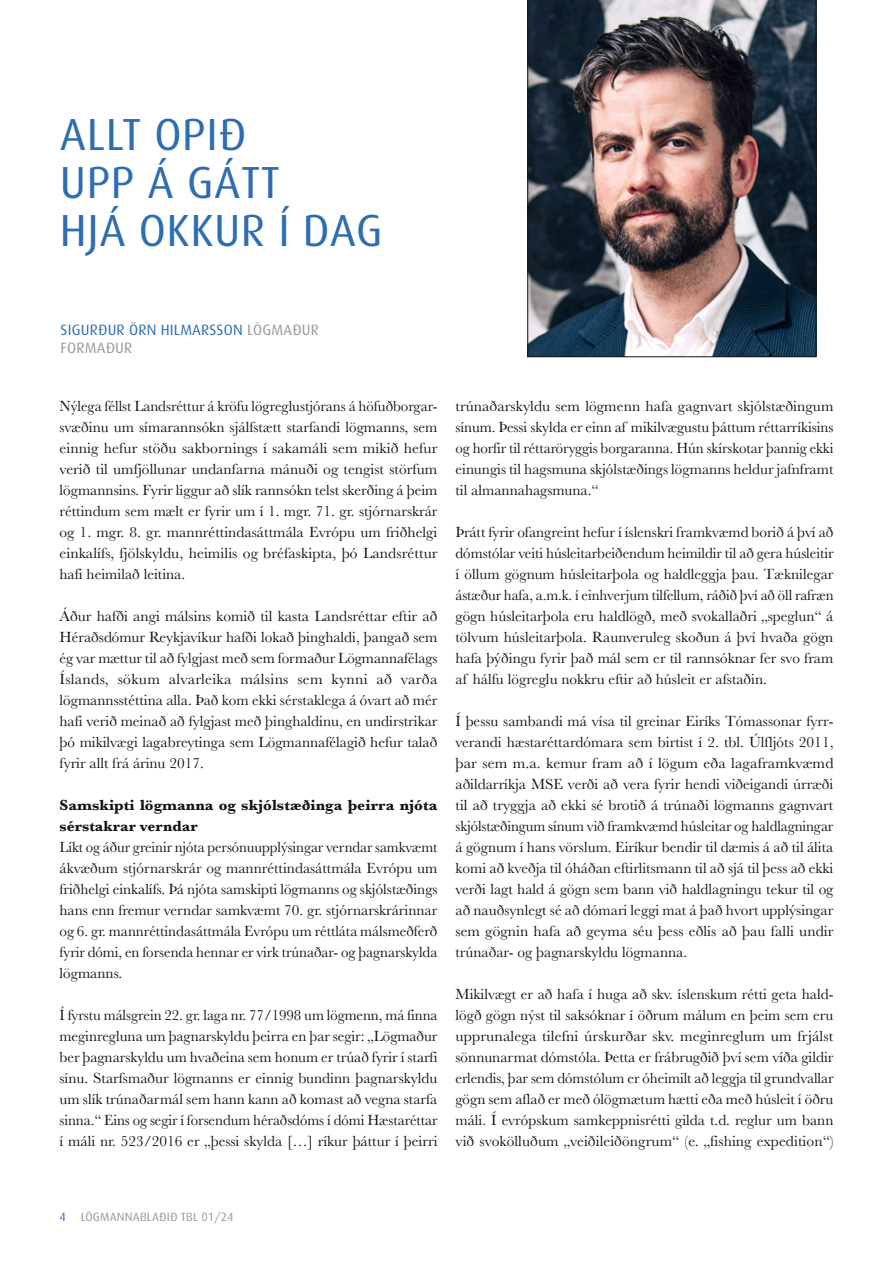
<style>
.page{position:relative;width:893px;height:1263px;background:#fff}
.page>*{position:absolute;margin:0;border:0;box-sizing:border-box;transform-origin:0 0}
.t1{font:45px/48px "Dax";letter-spacing:.015em;color:#2e6db2}
.t2{font:15.3px/21px "Baskerville";color:#131413;text-align:justify}
.t3{font:700 15.3px/21px "Baskerville";color:#131413}
.t4{font:15px/18px "Dax";letter-spacing:.015em;color:#2e6db2}
.t5{font:12px "Dax";letter-spacing:.015em;color:#999}
.s1{color:#999}
.s2{color:#2e6db2}
</style>
<div class="page">
<img style="left:527px;top:0;width:289px;height:357px">
<h1 class="t1" style="left:60px;top:111px;width:324px">ALLT OPIÐ<br>UPP Á GÁTT<br>HJÁ OKKUR Í DAG</h1>
<p class="t4" style="left:61px;top:321px;width:260px">SIGURÐUR ÖRN HILMARSSON <span class="s1">LÖGMAÐUR<br>FORMAÐUR</span></p>
<p class="t2" style="left:60px;top:396px;width:380px">Nýlega féllst Landsréttur á kröfu lögreglustjórans á höfuðborgar&shy;svæðinu um símarannsókn sjálfstætt starfandi lögmanns, sem einnig hefur stöðu sakbornings í sakamáli sem mikið hefur verið til umfjöllunar undanfarna mánuði og tengist störfum lögmannsins. Fyrir liggur að slík rannsókn telst skerðing á þeim réttindum sem mælt er fyrir um í 1. mgr. 71. gr. stjórnarskrár og 1. mgr. 8. gr. mannréttindasáttmála Evrópu um friðhelgi einkalífs, fjölskyldu, heimilis og bréfaskipta, þó Landsréttur hafi heimilað leitina.</p>
<p class="t2" style="left:60px;top:606px;width:379px">Áður hafði angi málsins komið til kasta Landsréttar eftir að Héraðsdómur Reykjavíkur hafði lokað þinghaldi, þangað sem ég var mættur til að fylgjast með sem formaður Lögmannafélags Íslands, sökum alvarleika málsins sem kynni að varða lögmannsstéttina alla. Það kom ekki sérstaklega á óvart að mér hafi verið meinað að fylgjast með þinghaldinu, en undirstrikar þó mikilvægi lagabreytinga sem Lögmannafélagið hefur talað fyrir allt frá árinu 2017.</p>
<p class="t3" style="left:60px;top:795px;width:379px">Samskipti lögmanna og skjólstæðinga þeirra njóta sérstakrar verndar</p>
<p class="t2" style="left:60px;top:837px;width:379px">Líkt og áður greinir njóta persónuupplýsingar verndar samkvæmt ákvæðum stjórnarskrár og mannréttindasáttmála Evrópu um friðhelgi einkalífs. Þá njóta samskipti lögmanns og skjólstæðings hans enn fremur verndar samkvæmt 70. gr. stjórnarskrárinnar og 6. gr. mannréttindasáttmála Evrópu um réttláta málsmeðferð fyrir dómi, en forsenda hennar er virk trúnaðar- og þagnarskylda lögmanns.</p>
<p class="t2" style="left:60px;top:1005px;width:380px">Í fyrstu málsgrein 22. gr. laga nr. 77/1998 um lögmenn, má finna meginregluna um þagnarskyldu þeirra en þar segir: „Lögmaður ber þagnarskyldu um hvaðeina sem honum er trúað fyrir í starfi sínu. Starfsmaður lögmanns er einnig bundinn þagnarskyldu um slík trúnaðarmál sem hann kann að komast að vegna starfa sinna.“ Eins og segir í forsendum héraðsdóms í dómi Hæstaréttar í máli nr. 523/2016 er „þessi skylda […] ríkur þáttur í þeirri</p>
<p class="t2" style="left:455px;top:396px;width:380px">trúnaðarskyldu sem lögmenn hafa gagnvart skjólstæðingum sínum. Þessi skylda er einn af mikilvægustu þáttum réttarríkisins og horfir til réttaröryggis borgaranna. Hún skírskotar þannig ekki einungis til hagsmuna skjólstæðings lögmanns heldur jafnframt til almannahagsmuna.“</p>
<p class="t2" style="left:455px;top:522px;width:380px">Þrátt fyrir ofangreint hefur í íslenskri framkvæmd borið á því að dómstólar veiti húsleitarbeiðendum heimildir til að gera húsleitir í öllum gögnum húsleitarþola og haldleggja þau. Tæknilegar ástæður hafa, a.m.k. í einhverjum tilfellum, ráðið því að öll rafræn gögn húsleitarþola eru haldlögð, með svokallaðri „speglun“ á tölvum húsleitarþola. Raunveruleg skoðun á því hvaða gögn hafa þýðingu fyrir það mál sem er til rannsóknar fer svo fram af hálfu lögreglu nokkru eftir að húsleit er afstaðin.</p>
<p class="t2" style="left:455px;top:711px;width:380px">Í þessu sambandi má vísa til greinar Eiríks Tómassonar fyrr&shy;verandi hæstaréttardómara sem birtist í 2. tbl. Úlfljóts 2011, þar sem m.a. kemur fram að í lögum eða lagaframkvæmd aðildarríkja MSE verði að vera fyrir hendi viðeigandi úrræði til að tryggja að ekki sé brotið á trúnaði lögmanns gagnvart skjólstæðingum sínum við framkvæmd húsleitar og haldlagningar á gögnum í hans vörslum. Eiríkur bendir til dæmis á að til álita komi að kveðja til óháðan eftirlitsmann til að sjá til þess að ekki verði lagt hald á gögn sem bann við haldlagningu tekur til og að nauðsynlegt sé að dómari leggi mat á það hvort upplýsingar sem gögnin hafa að geyma séu þess eðlis að þau falli undir trúnaðar- og þagnarskyldu lögmanna.</p>
<p class="t2" style="left:455px;top:984px;width:380px">Mikilvægt er að hafa í huga að skv. íslenskum rétti geta hald&shy;lögð gögn nýst til saksóknar í öðrum málum en þeim sem eru upprunalega tilefni úrskurðar skv. meginreglum um frjálst sönnunarmat dómstóla. Þetta er frábrugðið því sem víða gildir erlendis, þar sem dómstólum er óheimilt að leggja til grundvallar gögn sem aflað er með ólögmætum hætti eða með húsleit í öðru máli. Í evrópskum samkeppnisrétti gilda t.d. reglur um bann við svokölluðum „veiðileiðöngrum“ (e. „fishing expedition“)</p>
<p class="t5" style="left:60px;top:1210px;width:176px"><span class="s2">4</span> LÖGMANNABLAÐIÐ TBL 01/24</p>
</div>
